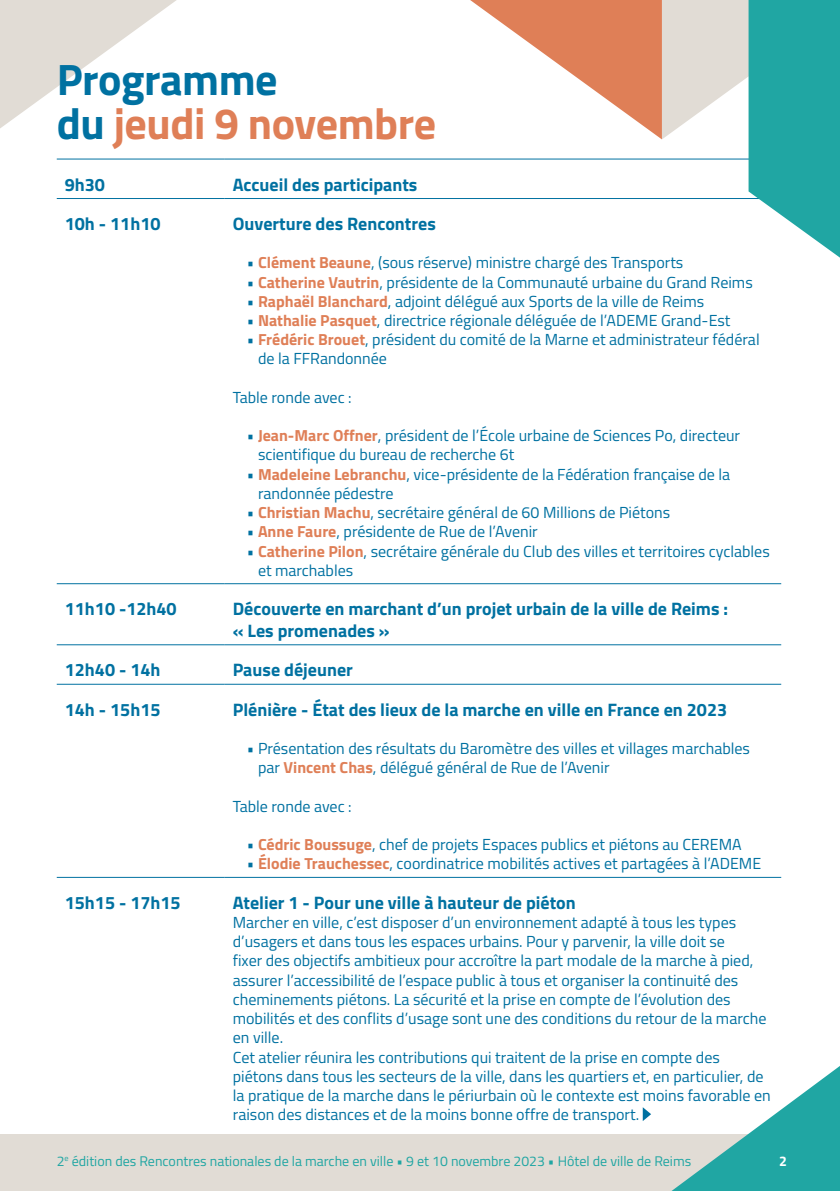
<style>
.page{position:relative;width:840px;height:1191px;background:#fff}
.page>*{position:absolute;margin:0;border:0;box-sizing:border-box;transform-origin:0 0}
.t1{font:700 44px/44px "Cairo";letter-spacing:-.01em;color:#df7f57}
.t2{font:700 18px/21.6px "Cairo";color:#0071a1}
.t3{font:16px/19.2px "Cairo";color:#0071a1}
.t4{font:14px "Cairo";color:#20a6a3}
.t5{font:700 14px "Cairo";color:#fff}
.s1{color:#0071a1}
.s2{font-weight:700;color:#df7f57}
</style>
<div class="page">
<svg style="left:0;top:0;width:176px;height:128px"></svg>
<div style="left:0;top:1134px;width:839px;height:57px;background:#e1dcd5"></div>
<hr style="left:57px;top:159px;width:168px;height:1px;background:#0071a1">
<hr style="left:225px;top:159px;width:555px;height:1px;background:#0071a1">
<hr style="left:57px;top:198px;width:168px;height:1px;background:#0071a1">
<hr style="left:225px;top:198px;width:555px;height:1px;background:#0071a1">
<hr style="left:57px;top:583px;width:168px;height:1px;background:#0071a1">
<hr style="left:225px;top:583px;width:555px;height:1px;background:#0071a1">
<hr style="left:57px;top:644px;width:168px;height:1px;background:#0071a1">
<hr style="left:225px;top:644px;width:555px;height:1px;background:#0071a1">
<hr style="left:57px;top:684px;width:168px;height:1px;background:#0071a1">
<hr style="left:225px;top:684px;width:555px;height:1px;background:#0071a1">
<hr style="left:57px;top:877px;width:168px;height:1px;background:#0071a1">
<hr style="left:225px;top:877px;width:555px;height:1px;background:#0071a1">
<svg style="left:642px;top:1107px;width:8px;height:14px"></svg>
<svg style="left:671px;top:1066px;width:168px;height:125px"></svg>
<svg style="left:470px;top:0;width:369px;height:257px"></svg>
<h1 class="t1" style="left:57px;top:58px;width:381px"><span class="s1">Programme<br>du</span> jeudi 9 novembre</h1>
<p class="t2" style="left:65px;top:173px;width:42px">9h30</p>
<p class="t2" style="left:233px;top:173px;width:186px">Accueil des participants</p>
<p class="t2" style="left:65px;top:213px;width:97px">10h - 11h10</p>
<p class="t2" style="left:233px;top:213px;width:204px">Ouverture des Rencontres</p>
<p class="t3" style="left:247px;top:253px;width:438px">• <span class="s2">Clément Beaune</span>, (sous réserve) ministre chargé des Transports</p>
<p class="t3" style="left:247px;top:272px;width:507px">• <span class="s2">Catherine Vautrin</span>, présidente de la Communauté urbaine du Grand Reims</p>
<p class="t3" style="left:247px;top:292px;width:458px">• <span class="s2">Raphaël Blanchard</span>, adjoint délégué aux Sports de la ville de Reims</p>
<p class="t3" style="left:247px;top:311px;width:485px">• <span class="s2">Nathalie Pasquet</span>, directrice régionale déléguée de l’ADEME Grand-Est</p>
<p class="t3" style="left:258px;top:330px;width:503px;text-indent:-11px">• <span class="s2">Frédéric Brouet</span>, président du comité de la Marne et administrateur fédéral de la FFRandonnée</p>
<p class="t3" style="left:233px;top:388px;width:120px">Table ronde avec :</p>
<p class="t3" style="left:258px;top:426px;width:483px;text-indent:-11px">• <span class="s2">Jean-Marc Offner</span>, président de l’École urbaine de Sciences Po, directeur scientifique du bureau de recherche 6t</p>
<p class="t3" style="left:258px;top:464px;width:473px;text-indent:-11px">• <span class="s2">Madeleine Lebranchu</span>, vice-présidente de la Fédération française de la randonnée pédestre</p>
<p class="t3" style="left:247px;top:503px;width:424px">• <span class="s2">Christian Machu</span>, secrétaire général de 60 Millions de Piétons</p>
<p class="t3" style="left:247px;top:522px;width:292px">• <span class="s2">Anne Faure</span>, présidente de Rue de l’Avenir</p>
<p class="t3" style="left:258px;top:541px;width:513px;text-indent:-11px">• <span class="s2">Catherine Pilon</span>, secrétaire générale du Club des villes et territoires cyclables et marchables</p>
<p class="t2" style="left:65px;top:598px;width:113px">11h10 -12h40</p>
<p class="t2" style="left:233px;top:598px;width:496px">Découverte en marchant d’un projet urbain de la ville de Reims : « Les promenades »</p>
<p class="t2" style="left:65px;top:659px;width:97px">12h40 - 14h</p>
<p class="t2" style="left:233px;top:659px;width:121px">Pause déjeuner</p>
<p class="t2" style="left:65px;top:698px;width:97px">14h - 15h15</p>
<p class="t2" style="left:233px;top:698px;width:495px">Plénière - État des lieux de la marche en ville en France en 2023</p>
<p class="t3" style="left:258px;top:739px;width:493px;text-indent:-11px">• Présentation des résultats du Baromètre des villes et villages marchables par <span class="s2">Vincent Chas</span>, délégué général de Rue de l’Avenir</p>
<p class="t3" style="left:233px;top:796px;width:120px">Table ronde avec :</p>
<p class="t3" style="left:247px;top:835px;width:496px">• <span class="s2">Cédric Boussuge</span>, chef de projets Espaces publics et piétons au CEREMA</p>
<p class="t3" style="left:247px;top:854px;width:515px">• <span class="s2">Élodie Trauchessec</span>, coordinatrice mobilités actives et partagées à l’ADEME</p>
<p class="t2" style="left:65px;top:891px;width:117px">15h15 - 17h15</p>
<p class="t2" style="left:233px;top:891px;width:344px">Atelier 1 - Pour une ville à hauteur de piéton</p>
<p class="t3" style="left:233px;top:913px;width:539px">Marcher en ville, c’est disposer d’un environnement adapté à tous les types d’usagers et dans tous les espaces urbains. Pour y parvenir, la ville doit se<br>fixer des objectifs ambitieux pour accroître la part modale de la marche à pied, assurer l’accessibilité de l’espace public à tous et organiser la continuité des cheminements piétons. La sécurité et la prise en compte de l’évolution des mobilités et des conflits d’usage sont une des conditions du retour de la marche en ville.<br>Cet atelier réunira les contributions qui traitent de la prise en compte des piétons dans tous les secteurs de la ville, dans les quartiers et, en particulier, de la pratique de la marche dans le périurbain où le contexte est moins favorable en raison des distances et de la moins bonne offre de transport.</p>
<p class="t4" style="left:57px;top:1150px;width:635px">2<sup>e</sup> édition des Rencontres nationales de la marche en ville • 9 et 10 novembre 2023 • Hôtel de ville de Reims</p>
<p class="t5" style="left:778px;top:1149px;width:9px">2</p>
</div>
